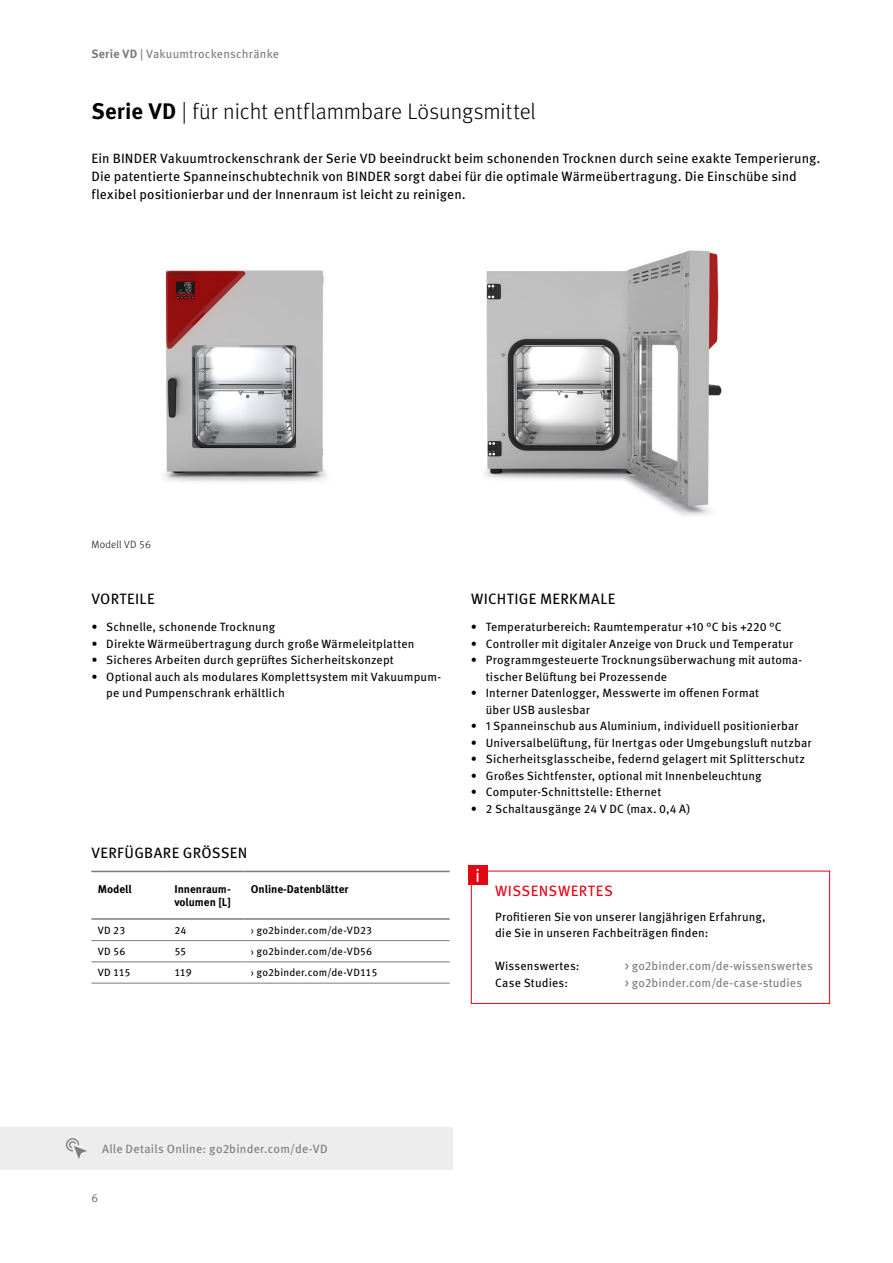
<style>
.page{position:relative;width:893px;height:1263px;background:#fff}
.page>*{position:absolute;margin:0;border:0;box-sizing:border-box;transform-origin:0 0}
.t1{font:300 22.5px "Meta Pro";color:#000}
.t2{font:15px "Meta Pro";letter-spacing:.02em;color:#000}
.t3{font:15px "Meta Pro";letter-spacing:.03em;color:#e2061b}
.t4{font:13.5px/18px "Meta Pro";letter-spacing:.005em;color:#000}
.t5{font:12px/16.5px "Meta Pro";letter-spacing:.01em;color:#000}
.t6{font:12px "Meta Pro";letter-spacing:.015em;color:#7c7b7b}
.t7{font:700 11.25px/13.5px "Meta Pro";color:#000}
.t8{font:10.5px "Meta Pro";letter-spacing:.015em;color:#000}
.t9{font:300 10.5px "Meta Pro";letter-spacing:.02em;color:#000}
.s1{font-weight:700}
</style>
<div class="page">
<div style="left:0;top:1127px;width:453px;height:42px;background:#ededed"></div>
<svg style="left:66px;top:1138px;width:21px;height:21px"></svg>
<img style="left:164px;top:250px;width:558px;height:266px">
<hr style="left:91px;top:871px;width:77px;height:1px;background:#7c7b7b">
<hr style="left:91px;top:918px;width:77px;height:2px;background:#7c7b7b">
<hr style="left:168px;top:871px;width:76px;height:1px;background:#7c7b7b">
<hr style="left:168px;top:918px;width:76px;height:2px;background:#7c7b7b">
<hr style="left:244px;top:871px;width:206px;height:1px;background:#7c7b7b">
<hr style="left:244px;top:918px;width:206px;height:2px;background:#7c7b7b">
<hr style="left:91px;top:940px;width:77px;height:1px;background:#7c7b7b">
<hr style="left:168px;top:940px;width:76px;height:1px;background:#7c7b7b">
<hr style="left:244px;top:940px;width:206px;height:1px;background:#7c7b7b">
<hr style="left:91px;top:961px;width:77px;height:1px;background:#7c7b7b">
<hr style="left:91px;top:983px;width:77px;height:1px;background:#7c7b7b">
<hr style="left:168px;top:961px;width:76px;height:1px;background:#7c7b7b">
<hr style="left:168px;top:983px;width:76px;height:1px;background:#7c7b7b">
<hr style="left:244px;top:961px;width:206px;height:1px;background:#7c7b7b">
<hr style="left:244px;top:983px;width:206px;height:1px;background:#7c7b7b">
<div style="left:471px;top:871px;width:359px;height:133px;border:1px solid #e30613"></div>
<div style="left:468px;top:865px;width:19px;height:20px;background:#e30613"></div>
<svg style="left:476px;top:869px;width:3px;height:13px"></svg>
<p class="t6" style="left:91px;top:44px;width:189px"><span class="s1">Serie VD</span> | Vakuumtrockenschränke</p>
<h1 class="t1" style="left:91px;top:95px;width:446px"><span class="s1">Serie VD</span> | für nicht entflammbare Lösungsmittel</h1>
<p class="t4" style="left:91px;top:148px;width:731px">Ein BINDER Vakuumtrockenschrank der Serie VD beeindruckt beim schonenden Trocknen durch seine exakte Temperierung.<br>Die patentierte Spanneinschubtechnik von BINDER sorgt dabei für die optimale Wärmeübertragung. Die Einschübe sind flexibel positionierbar und der Innenraum ist leicht zu reinigen.</p>
<p class="t9" style="left:91px;top:536px;width:61px">Modell VD 56</p>
<p class="t2" style="left:91px;top:587px;width:65px">VORTEILE</p>
<p class="t5" style="left:91px;top:618px;width:185px">• Schnelle, schonende Trocknung</p>
<p class="t5" style="left:91px;top:634px;width:325px">• Direkte Wärmeübertragung durch große Wärmeleitplatten</p>
<p class="t5" style="left:91px;top:651px;width:304px">• Sicheres Arbeiten durch geprüftes Sicherheitskonzept</p>
<p class="t5" style="left:106px;top:667px;width:336px;text-indent:-15px">• Optional auch als modulares Komplettsystem mit Vakuumpum&shy;pe und Pumpenschrank erhältlich</p>
<p class="t2" style="left:91px;top:841px;width:157px">VERFÜGBARE GRÖSSEN</p>
<p class="t7" style="left:98px;top:881px;width:35px">Modell</p>
<p class="t7" style="left:174px;top:881px;width:58px">Innenraum&shy;volumen [L]</p>
<p class="t7" style="left:251px;top:881px;width:99px">Online-Datenblätter</p>
<p class="t8" style="left:98px;top:922px;width:29px">VD 23</p>
<p class="t8" style="left:174px;top:922px;width:14px">24</p>
<p class="t8" style="left:251px;top:922px;width:123px">› go2binder.com/de-VD23</p>
<p class="t8" style="left:98px;top:943px;width:29px">VD 56</p>
<p class="t8" style="left:174px;top:943px;width:13px">55</p>
<p class="t8" style="left:251px;top:943px;width:123px">› go2binder.com/de-VD56</p>
<p class="t8" style="left:98px;top:965px;width:34px">VD 115</p>
<p class="t8" style="left:174px;top:965px;width:19px">119</p>
<p class="t8" style="left:251px;top:965px;width:128px">› go2binder.com/de-VD115</p>
<p class="t2" style="left:471px;top:587px;width:146px">WICHTIGE MERKMALE</p>
<p class="t5" style="left:471px;top:618px;width:312px">• Temperaturbereich: Raumtemperatur +10 °C bis +220 °C</p>
<p class="t5" style="left:471px;top:634px;width:324px">• Controller mit digitaler Anzeige von Druck und Temperatur</p>
<p class="t5" style="left:486px;top:651px;width:318px;text-indent:-15px">• Programmgesteuerte Trocknungsüberwachung mit automa&shy;tischer Belüftung bei Prozessende</p>
<p class="t5" style="left:486px;top:684px;width:275px;text-indent:-15px">• Interner Datenlogger, Messwerte im offenen Format über USB auslesbar</p>
<p class="t5" style="left:471px;top:717px;width:329px">• 1 Spanneinschub aus Aluminium, individuell positionierbar</p>
<p class="t5" style="left:471px;top:733px;width:342px">• Universalbelüftung, für Inertgas oder Umgebungsluft nutzbar</p>
<p class="t5" style="left:471px;top:750px;width:336px">• Sicherheitsglasscheibe, federnd gelagert mit Splitterschutz</p>
<p class="t5" style="left:471px;top:766px;width:292px">• Großes Sichtfenster, optional mit Innenbeleuchtung</p>
<p class="t5" style="left:471px;top:783px;width:192px">• Computer-Schnittstelle: Ethernet</p>
<p class="t5" style="left:471px;top:799px;width:221px">• 2 Schaltausgänge 24 V DC (max. 0,4 A)</p>
<p class="t3" style="left:495px;top:879px;width:119px">WISSENSWERTES</p>
<p class="t5" style="left:495px;top:907px;width:272px">Profitieren Sie von unserer langjährigen Erfahrung, die Sie in unseren Fachbeiträgen finden:</p>
<p class="t5" style="left:495px;top:957px;width:86px">Wissenswertes:</p>
<p class="t6" style="left:625px;top:957px;width:190px">&gt; go2binder.com/de-wissenswertes</p>
<p class="t5" style="left:495px;top:973px;width:75px">Case Studies:</p>
<p class="t6" style="left:625px;top:973px;width:179px">&gt; go2binder.com/de-case-studies</p>
<p class="t6" style="left:102px;top:1139px;width:227px">Alle Details Online: go2binder.com/de-VD</p>
<p class="t6" style="left:91px;top:1188px;width:8px">6</p>
</div>
